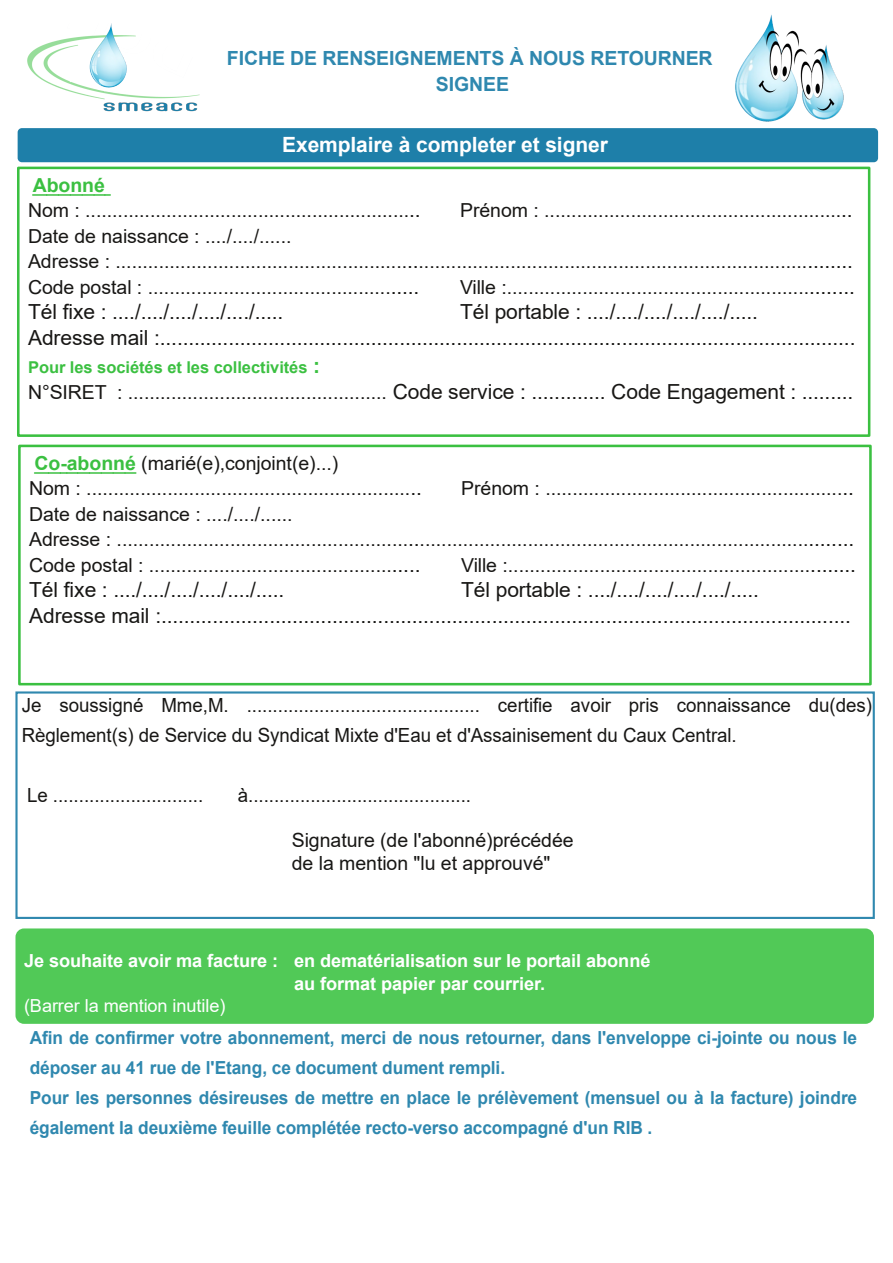
<style>
.page{position:relative;width:893px;height:1263px;background:#fff}
.page>*{position:absolute;margin:0;border:0;box-sizing:border-box;transform-origin:0 0}
.t1{font:700 21px "Arial";letter-spacing:-.005em;color:#fff}
.t2{font:20.85px/25.5px "Arial";letter-spacing:-.005em;color:#181715}
.t3{font:19.5px/30px "Arial";color:#181715;scale:.96 1}
.t4{font:19.5px/22.5px "Arial";color:#181715}
.t5{font:700 19.5px/25.5px "Arial";letter-spacing:-.005em;color:#2f88af;text-align:center}
.t6{font:19.35px/25.5px "Arial";color:#181715}
.t7{font:700 18px/30px "Arial";letter-spacing:-.005em;color:#2f88af;scale:.96 1}
.t8{font:700 18px/22.5px "Arial";letter-spacing:-.005em;color:#fff}
.t9{font:18px "Arial";letter-spacing:-.005em;color:#fff}
.t10{font:700 16.35px "Arial";color:#3bc041}
.s1{font-weight:700;color:#3bc041}
.s2{font-size:20.85px}
</style>
<div class="page">
<img style="left:735px;top:14px;width:144px;height:147px">
<svg style="left:33px;top:194px;width:77px;height:2px"></svg>
<div style="left:17px;top:167px;width:853px;height:270px;border:3px solid #3bc041"></div>
<svg style="left:35px;top:472px;width:101px;height:2px"></svg>
<div style="left:18px;top:445px;width:854px;height:240px;border:3px solid #3bc041"></div>
<div style="left:15px;top:691px;width:860px;height:228px;border:2px solid #2f88af"></div>
<div style="left:18px;top:128px;width:860px;height:34px;background:#1e7fa9;border-radius:4px"></div>
<img style="left:27px;top:23px;width:173px;height:89px">
<div style="left:16px;top:928px;width:858px;height:96px;background:#51c957;border-radius:9px"></div>
<p class="t5" style="left:227px;top:46px;width:487px">FICHE DE RENSEIGNEMENTS À NOUS RETOURNER<br>SIGNEE</p>
<p class="t1" style="left:282px;top:133px;width:327px">Exemplaire à completer et signer</p>
<p class="t6" style="left:28px;top:172px;width:394px"><span class="s1">Abonné<br></span>Nom : ............................................................<span class="s2">..</span></p>
<p class="t6" style="left:460px;top:198px;width:394px">Prénom : .......................................................<span class="s2">..</span></p>
<p class="t6" style="left:28px;top:223px;width:826px">Date de naissance : ..../..../......<br>Adresse : ......................................................<span class="s2">..</span>........................................................................<span class="s2">........<br></span>Code postal : .............................................<span class="s2">.....</span></p>
<p class="t6" style="left:460px;top:274px;width:396px">Ville :........................................................<span class="s2">........</span></p>
<p class="t2" style="left:28px;top:299px;width:829px;text-indent:432px">Tél portable : ..../..../..../..../..../.....<br>Adresse mail :..........................................................................................................................</p>
<p class="t10" style="left:28px;top:359px;width:294px">Pour les sociétés et les collectivités <span class="s2">:</span></p>
<p class="t6" style="left:28px;top:379px;width:827px">N°SIRET : ................................................ <span class="s2">Code service : ............. Code Engagement : .........</span></p>
<p class="t2" style="left:28px;top:299px;width:257px">Tél fixe : ..../..../..../..../..../.....</p>
<p class="t6" style="left:29px;top:450px;width:394px"><span class="s1">Co-abonné</span> (marié(e),conjoint(e)...)<br>Nom : ............................................................<span class="s2">..</span></p>
<p class="t6" style="left:461px;top:476px;width:394px">Prénom : .......................................................<span class="s2">..</span></p>
<p class="t6" style="left:29px;top:501px;width:826px">Date de naissance : ..../..../......<br>Adresse : ......................................................<span class="s2">..</span>........................................................................<span class="s2">........<br></span>Code postal : .............................................<span class="s2">.....</span></p>
<p class="t6" style="left:461px;top:552px;width:396px">Ville :........................................................<span class="s2">........</span></p>
<p class="t2" style="left:29px;top:577px;width:823px;text-indent:432px">Tél portable : ..../..../..../..../..../.....<br>Adresse mail :.........................................................................................................................</p>
<p class="t2" style="left:29px;top:577px;width:257px">Tél fixe : ..../..../..../..../..../.....</p>
<p class="t3" style="left:22px;top:690px;width:887px">Je soussigné Mme,M. ............................................. certifie avoir pris connaissance du(des)<br>Règlement(s) de Service du Syndicat Mixte d'Eau et d'Assainisement du Caux Central.</p>
<p class="t3" style="left:27px;top:780px;width:185px">Le .............................</p>
<p class="t3" style="left:238px;top:780px;width:245px">à...........................................</p>
<p class="t4" style="left:292px;top:829px;width:283px">Signature (de l'abonné)précédée de la mention "lu et approuvé"</p>
<p class="t8" style="left:294px;top:950px;width:358px;text-indent:-270px">Je souhaite avoir ma facture : en dematérialisation sur le portail abonné au format papier par courrier.</p>
<p class="t9" style="left:24px;top:996px;width:203px">(Barrer la mention inutile)</p>
<p class="t7" style="left:30px;top:1023px;width:863px">Afin de confirmer votre abonnement, merci de nous retourner, dans l'enveloppe ci-jointe ou nous le déposer au 41 rue de l'Etang, ce document dument rempli.<br>Pour les personnes désireuses de mettre en place le prélèvement (mensuel ou à la facture) joindre également la deuxième feuille complétée recto-verso accompagné d'un RIB .</p>
</div>
